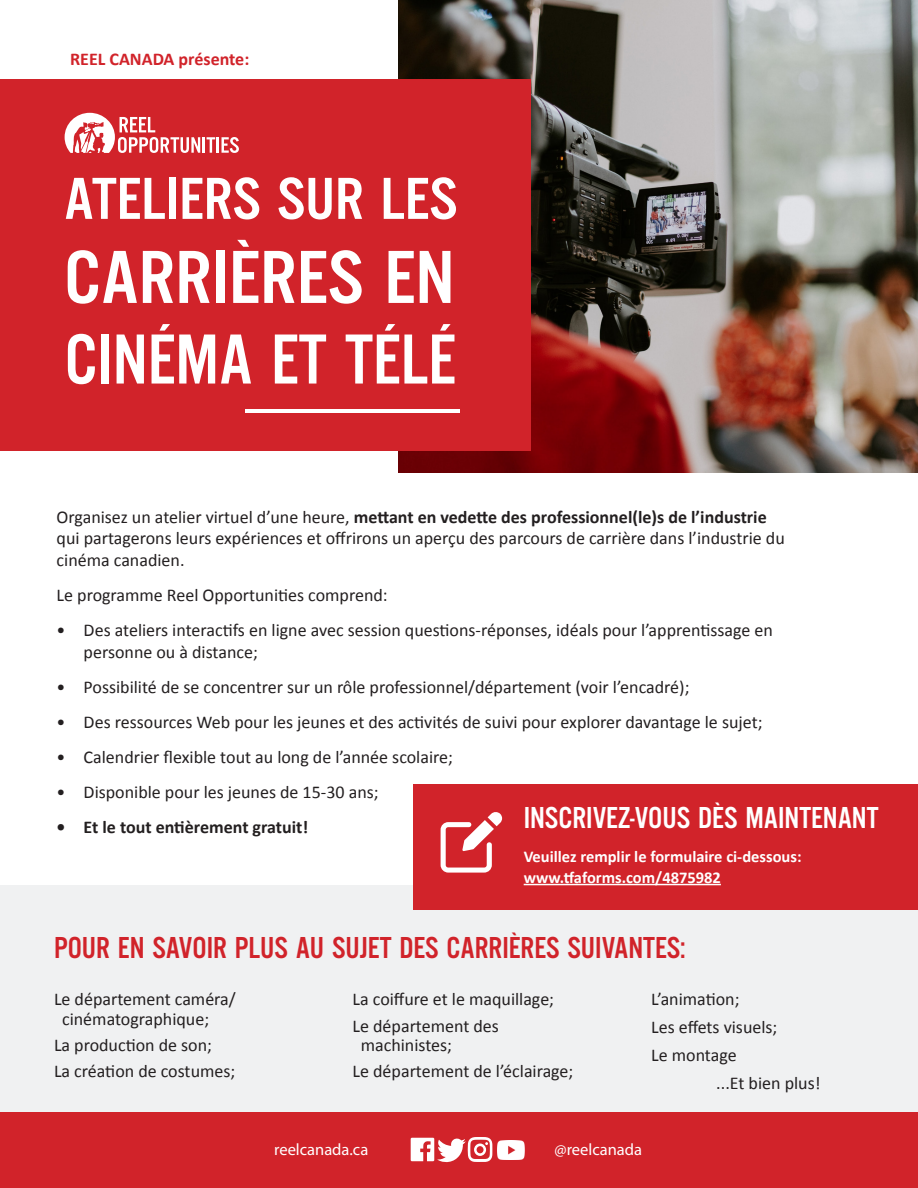
<style>
.page{position:relative;width:918px;height:1188px;background:#fff}
.page>*{position:absolute;margin:0;border:0;box-sizing:border-box;transform-origin:0 0}
.t1{font:78px "Alternate Gothic EF No Three";color:#fff;scale:1.07 1}
.t2{font:73.5px "Alternate Gothic EF No Three";color:#fff}
.t3{font:61.5px "Alternate Gothic EF No Three";color:#fff;scale:1.07 1}
.t4{font:31.5px "Alternate Gothic EF No Three";color:#d1232a}
.t5{font:31.5px "Alternate Gothic EF No Three";color:#fff}
.t6{font:18px/21.6px "Calibri";color:#231f20}
.t7{font:700 18px "Calibri";color:#231f20}
.t8{font:700 18px "Calibri";color:#d1232a}
.t9{font:700 16.5px/21px "Calibri";color:#fff}
.t10{font:16.5px "Myriad Pro";color:#fff}
.s1{font-weight:700}
</style>
<div class="page">
<div style="left:0;top:886px;width:918px;height:227px;background:#f0f1f2"></div>
<img style="left:399px;top:0;width:519px;height:472px">
<div style="left:0;top:80px;width:530px;height:371px;background:#d1232a"></div>
<div style="left:0;top:1113px;width:918px;height:75px;background:#d1232a"></div>
<img style="left:497px;top:1141px;width:28px;height:19px">
<svg style="left:411px;top:1137px;width:81px;height:25px"></svg>
<hr style="left:246px;top:409px;width:214px;height:3px;background:#fff">
<div style="left:414px;top:784px;width:504px;height:125px;background:#d1232a"></div>
<hr style="left:524px;top:884px;width:197px;height:1px;background:#fff">
<svg style="left:441px;top:812px;width:61px;height:61px"></svg>
<svg style="left:65px;top:113px;width:174px;height:40px"></svg>
<p class="t8" style="left:70px;top:47px;width:181px">REEL CANADA présente:</p>
<p class="t3" style="left:64px;top:167px;width:369px">ATELIERS SUR LES</p>
<p class="t1" style="left:64px;top:237px;width:367px">CARRIÈRES EN</p>
<p class="t2" style="left:65px;top:321px;width:393px">CINÉMA ET TÉLÉ</p>
<p class="t6" style="left:57px;top:506px;width:730px">Organisez un atelier virtuel d’une heure, <span class="s1">mettant en vedette des professionnel(le)s de l’industrie </span>qui partagerons leurs expériences et offrirons un aperçu des parcours de carrière dans l’industrie du cinéma canadien.</p>
<p class="t6" style="left:57px;top:584px;width:333px">Le programme Reel Opportunities comprend:</p>
<p class="t6" style="left:84px;top:619px;width:691px;text-indent:-27px">• Des ateliers interactifs en ligne avec session questions-réponses, idéals pour l’apprentissage en personne ou à distance;</p>
<p class="t6" style="left:57px;top:676px;width:634px">• Possibilité de se concentrer sur un rôle professionnel/département (voir l’encadré);</p>
<p class="t6" style="left:57px;top:711px;width:707px">• Des ressources Web pour les jeunes et des activités de suivi pour explorer davantage le sujet;</p>
<p class="t6" style="left:57px;top:746px;width:398px">• Calendrier flexible tout au long de l’année scolaire;</p>
<p class="t6" style="left:57px;top:781px;width:324px">• Disponible pour les jeunes de 15-30 ans;</p>
<p class="t7" style="left:57px;top:816px;width:253px">• Et le tout entièrement gratuit!</p>
<p class="t5" style="left:524px;top:801px;width:356px">INSCRIVEZ-VOUS DÈS MAINTENANT</p>
<p class="t9" style="left:524px;top:846px;width:279px">Veuillez remplir le formulaire ci-dessous: www.tfaforms.com/4875982</p>
<p class="t4" style="left:54px;top:932px;width:633px">POUR EN SAVOIR PLUS AU SUJET DES CARRIÈRES SUIVANTES:</p>
<p class="t6" style="left:54px;top:989px;width:183px">Le département caméra/</p>
<p class="t6" style="left:62px;top:1008px;width:149px">cinématographique;</p>
<p class="t6" style="left:54px;top:1034px;width:160px">La production de son;</p>
<p class="t6" style="left:54px;top:1061px;width:183px">La création de costumes;</p>
<p class="t6" style="left:353px;top:989px;width:203px">La coiffure et le maquillage;</p>
<p class="t6" style="left:353px;top:1015px;width:148px">Le département des</p>
<p class="t6" style="left:361px;top:1034px;width:93px">machinistes;</p>
<p class="t6" style="left:353px;top:1061px;width:222px">Le département de l’éclairage;</p>
<p class="t6" style="left:651px;top:989px;width:90px">L’animation;</p>
<p class="t6" style="left:651px;top:1016px;width:128px">Les effets visuels;</p>
<p class="t6" style="left:651px;top:1044px;width:87px">Le montage</p>
<p class="t6" style="left:716px;top:1072px;width:106px">...Et bien plus!</p>
<p class="t10" style="left:274px;top:1140px;width:96px">reelcanada.ca</p>
<p class="t10" style="left:555px;top:1140px;width:89px">@reelcanada</p>
</div>
